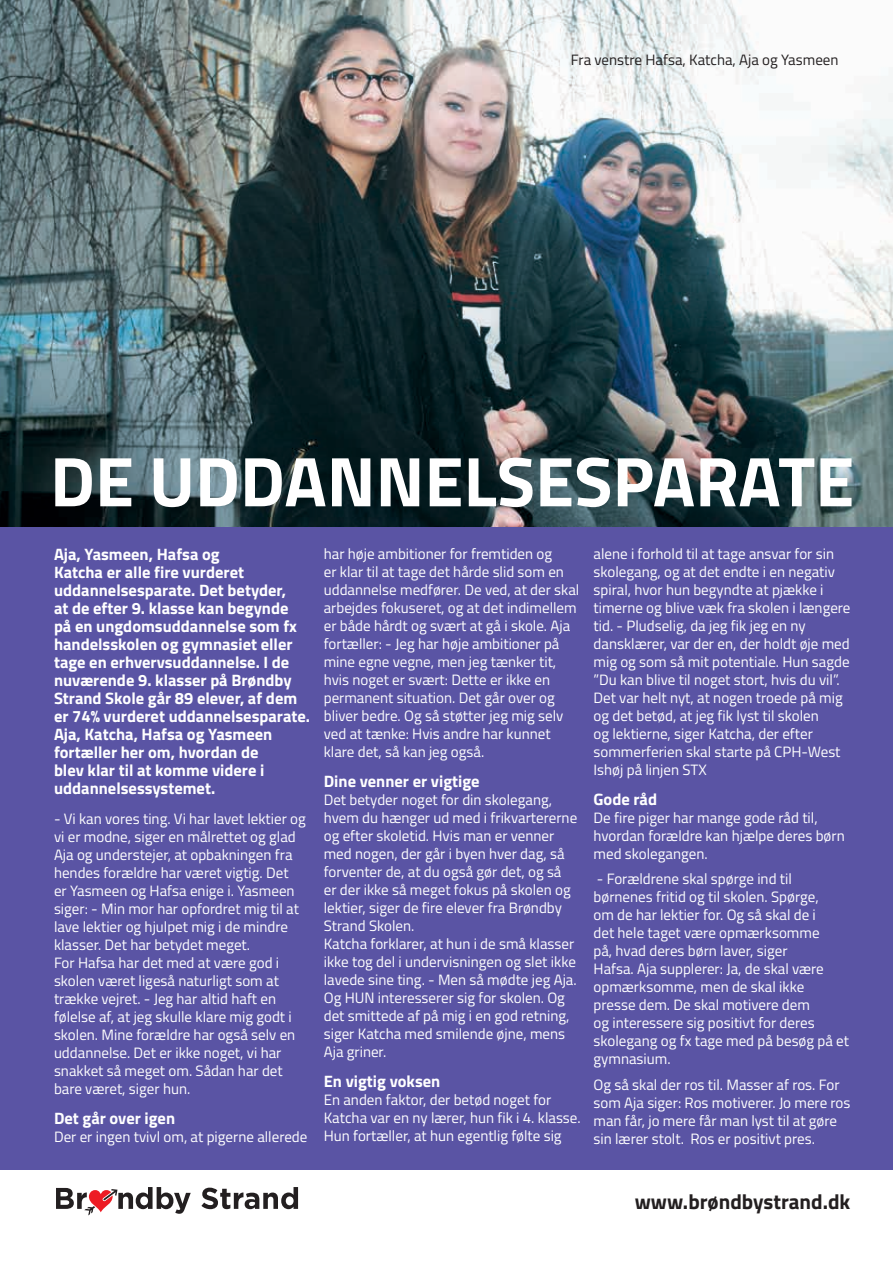
<style>
.page{position:relative;width:893px;height:1263px;background:#fff}
.page>*{position:absolute;margin:0;border:0;box-sizing:border-box;transform-origin:0 0}
.t1{font:700 70.5px "Titillium";color:#fff}
.t2{font:700 21px "Titillium";color:#231f20}
.t3{font:700 16.5px/18px "Titillium";color:#fff}
.t4{font:15px/18px "Titillium";color:#fff}
.t5{font:15px "Titillium";color:#231f20}
</style>
<div class="page">
<img style="left:0;top:0;width:893px;height:526px">
<svg style="left:201px;top:1187px;width:97px;height:22px"></svg>
<svg style="left:56px;top:1187px;width:135px;height:28px"></svg>
<div style="left:0;top:526px;width:893px;height:643px;background:#5a54a4"></div>
<p class="t5" style="left:571px;top:49px;width:269px">Fra venstre Hafsa, Katcha, Aja og Yasmeen</p>
<h1 class="t1" style="left:50px;top:428px;width:806px">DE UDDANNELSESPARATE</h1>
<p class="t3" style="left:54px;top:544px;width:258px">Aja, Yasmeen, Hafsa og<br>Katcha er alle fire vurderet uddannelsesparate. Det betyder,<br>at de efter 9. klasse kan begynde<br>på en ungdomsuddannelse som fx handelsskolen og gymnasiet eller tage en erhvervsuddannelse. I de nuværende 9. klasser på Brøndby<br>Strand Skole går 89 elever, af dem er 74% vurderet uddannelsesparate.<br>Aja, Katcha, Hafsa og Yasmeen fortæller her om, hvordan de<br>blev klar til at komme videre i uddannelsessystemet.</p>
<p class="t4" style="left:54px;top:809px;width:253px">- Vi kan vores ting. Vi har lavet lektier og vi er modne, siger en målrettet og glad Aja og understejer, at opbakningen fra hendes forældre har været vigtig. Det<br>er Yasmeen og Hafsa enige i. Yasmeen siger: - Min mor har opfordret mig til at lave lektier og hjulpet mig i de mindre klasser. Det har betydet meget.<br>For Hafsa har det med at være god i skolen været ligeså naturligt som at trække vejret. - Jeg har altid haft en følelse af, at jeg skulle klare mig godt i skolen. Mine forældre har også selv en uddannelse. Det er ikke noget, vi har snakket så meget om. Sådan har det bare været, siger hun.</p>
<p class="t3" style="left:54px;top:1108px;width:123px">Det går over igen</p>
<p class="t4" style="left:54px;top:1127px;width:255px">Der er ingen tvivl om, at pigerne allerede</p>
<p class="t4" style="left:324px;top:544px;width:257px">har høje ambitioner for fremtiden og<br>er klar til at tage det hårde slid som en uddannelse medfører. De ved, at der skal arbejdes fokuseret, og at det indimellem er både hårdt og svært at gå i skole. Aja fortæller: - Jeg har høje ambitioner på mine egne vegne, men jeg tænker tit, hvis noget er svært: Dette er ikke en permanent situation. Det går over og bliver bedre. Og så støtter jeg mig selv ved at tænke: Hvis andre har kunnet klare det, så kan jeg også.</p>
<p class="t3" style="left:324px;top:771px;width:157px">Dine venner er vigtige</p>
<p class="t4" style="left:324px;top:790px;width:255px">Det betyder noget for din skolegang, hvem du hænger ud med i frikvartererne og efter skoletid. Hvis man er venner med nogen, der går i byen hver dag, så forventer de, at du også gør det, og så er der ikke så meget fokus på skolen og lektier, siger de fire elever fra Brøndby Strand Skolen.<br>Katcha forklarer, at hun i de små klasser ikke tog del i undervisningen og slet ikke lavede sine ting. - Men så mødte jeg Aja.<br>Og HUN interesserer sig for skolen. Og det smittede af på mig i en god retning, siger Katcha med smilende øjne, mens Aja griner.</p>
<p class="t3" style="left:324px;top:1071px;width:118px">En vigtig voksen</p>
<p class="t4" style="left:324px;top:1090px;width:258px">En anden faktor, der betød noget for<br>Katcha var en ny lærer, hun fik i 4. klasse.<br>Hun fortæller, at hun egentlig følte sig</p>
<p class="t4" style="left:593px;top:544px;width:258px">alene i forhold til at tage ansvar for sin skolegang, og at det endte i en negativ spiral, hvor hun begyndte at pjække i timerne og blive væk fra skolen i længere tid. - Pludselig, da jeg fik jeg en ny dansklærer, var der en, der holdt øje med mig og som så mit potentiale. Hun sagde ”Du kan blive til noget stort, hvis du vil”.<br>Det var helt nyt, at nogen troede på mig og det betød, at jeg fik lyst til skolen<br>og lektierne, siger Katcha, der efter sommerferien skal starte på CPH-West Ishøj på linjen STX</p>
<p class="t3" style="left:594px;top:789px;width:65px">Gode råd</p>
<p class="t4" style="left:594px;top:808px;width:253px">De fire piger har mange gode råd til, hvordan forældre kan hjælpe deres børn med skolegangen.</p>
<p class="t4" style="left:594px;top:869px;width:257px">- Forældrene skal spørge ind til børnenes fritid og til skolen. Spørge,<br>om de har lektier for. Og så skal de i<br>det hele taget være opmærksomme<br>på, hvad deres børn laver, siger<br>Hafsa. Aja supplerer: Ja, de skal være opmærksomme, men de skal ikke presse dem. De skal motivere dem<br>og interessere sig positivt for deres skolegang og fx tage med på besøg på et gymnasium.</p>
<p class="t4" style="left:594px;top:1075px;width:258px">Og så skal der ros til. Masser af ros. For som Aja siger: Ros motiverer. Jo mere ros man får, jo mere får man lyst til at gøre sin lærer stolt. Ros er positivt pres.</p>
<h2 class="t2" style="left:635px;top:1186px;width:217px">www.brøndbystrand.dk</h2>
</div>
